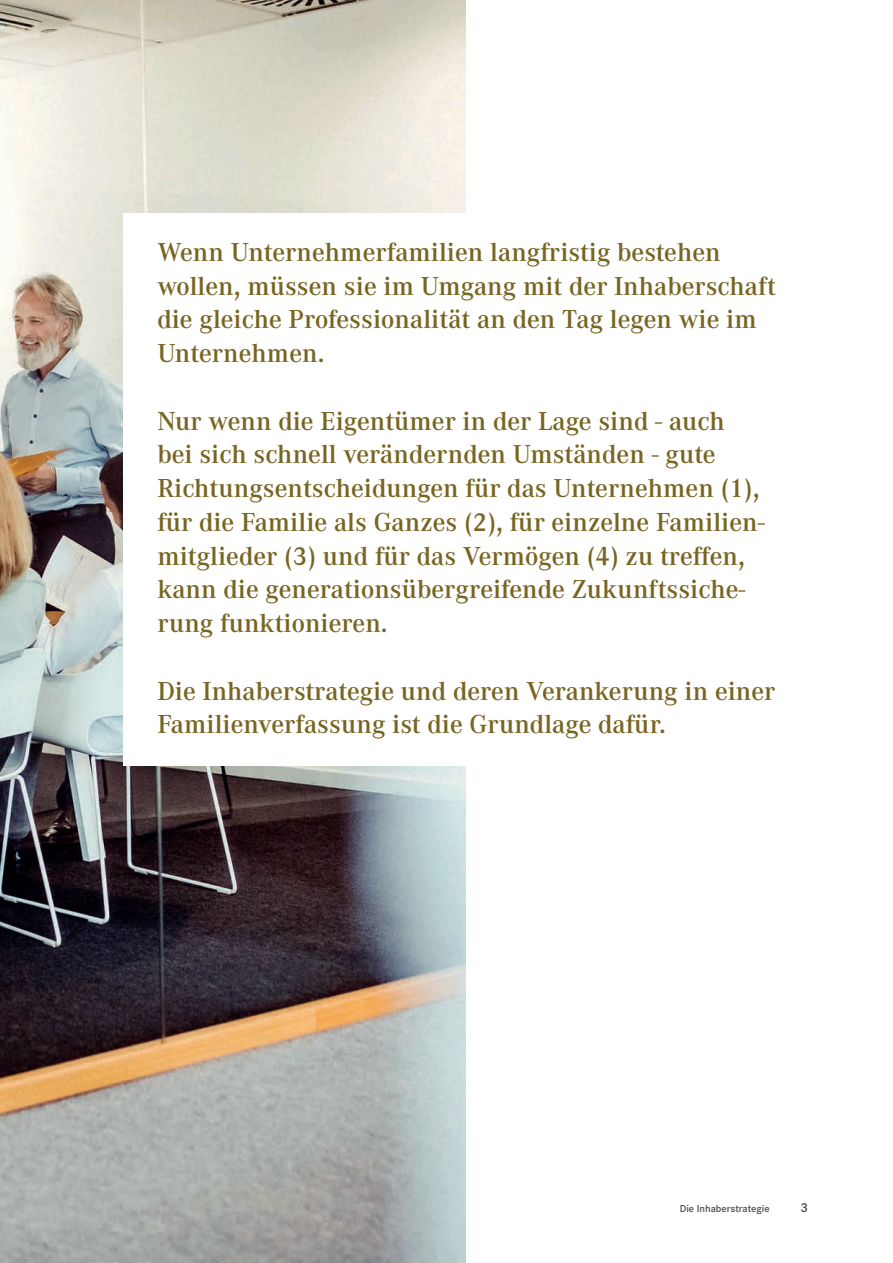
<style>
.page{position:relative;width:893px;height:1263px;background:#fff}
.page>*{position:absolute;margin:0;border:0;box-sizing:border-box;transform-origin:0 0}
.t1{font:600 27px/33.8px "Corporate A";color:#786522}
.t2{font:600 13.5px "Corporate S";color:#4b4c4d}
.t3{font:600 10.5px "Corporate S";color:#4b4c4d}
</style>
<div class="page">
<img style="left:0;top:0;width:466px;height:1263px">
<div style="left:123px;top:213px;width:685px;height:552px;background:#fff"></div>
<p class="t1" style="left:157px;top:234px;width:620px">Wenn Unternehmerfamilien langfristig bestehen wollen, müssen sie im Umgang mit der Inhaberschaft die gleiche Professionalität an den Tag legen wie im Unternehmen.</p>
<p class="t1" style="left:157px;top:403px;width:609px">Nur wenn die Eigentümer in der Lage sind - auch bei sich schnell verändernden Umständen - gute Richtungsentscheidungen für das Unternehmen (1), für die Familie als Ganzes (2), für einzelne Familien&shy;mitglieder (3) und für das Vermögen (4) zu treffen, kann die generationsübergreifende Zukunftssiche&shy;rung funktionieren.</p>
<p class="t1" style="left:157px;top:673px;width:619px">Die Inhaberstrategie und deren Verankerung in einer<br>Familienverfassung ist die Grundlage dafür.</p>
<p class="t3" style="left:680px;top:1201px;width:91px">Die Inhaberstrategie</p>
<p class="t2" style="left:800px;top:1198px;width:9px">3</p>
</div>
